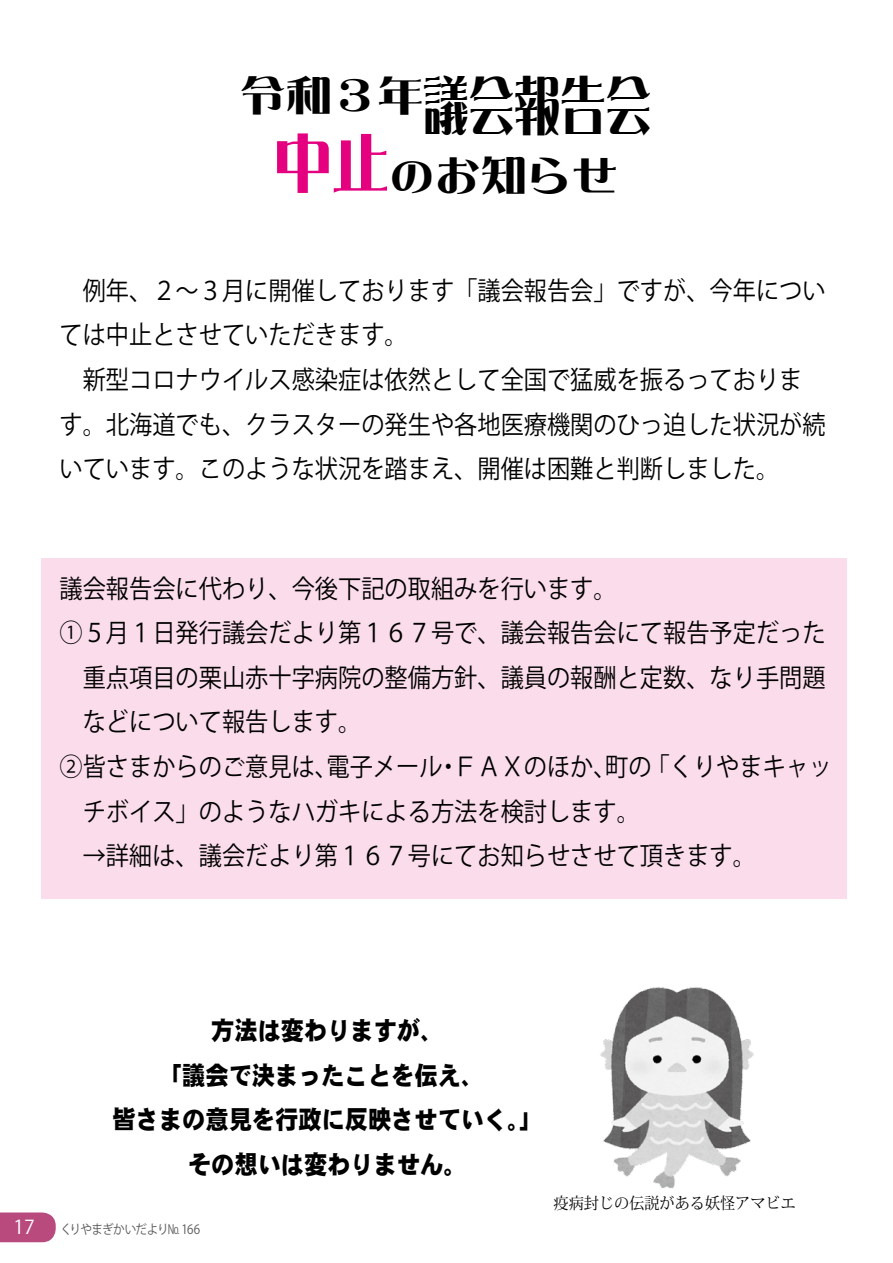
<style>
.page{position:relative;width:893px;height:1263px;background:#fff}
.page>*{position:absolute;margin:0;border:0;box-sizing:border-box;transform-origin:0 0}
.t1{font:64.05px "Roman Mincho EG4 Ultra SJIS";color:#000;scale:.71 1}
.t2{font:41.1px "Roman Mincho EG4 Ultra SJIS";color:#000;scale:1.11 1}
.t3{font:25.5px/44.7px "Koz Go Pro";color:#000;scale:.91 1}
.t4{font:25.5px/44.7px "DF Gothic EB WIN RKSJ H";color:#000;text-align:center;scale:.91 1}
.t5{font:19.2px "Koz Go Pro";color:#fff}
.t6{font:15.9px "Koz Min Pro";color:#000;scale:.95 1}
.t7{font:12.75px "Koz Go Pro";letter-spacing:-.06em;color:#595757;scale:.91 1}
.s1{font-size:64.05px;color:#e4007f}
</style>
<div class="page">
<div style="left:41px;top:558px;width:805px;height:340px;background:#fadcea"></div>
<svg style="left:0;top:1212px;width:56px;height:30px;background:#bd5586"></svg>
<img style="left:600px;top:987px;width:154px;height:202px">
<h1 class="t1" style="left:377px;top:74px;width:388px"><sup>年</sup>議会報告会</h1>
<h2 class="t2" style="left:240px;top:75px;width:125px">令和３</h2>
<h2 class="t2" style="left:274px;top:155px;width:311px"><span class="s1">中止</span>のお知らせ</h2>
<p class="t3" style="left:60px;top:269px;width:843px">　例年、２～３月に開催しております「議会報告会」ですが、今年については中止とさせていただきます。<br>　新型コロナウイルス感染症は依然として全国で猛威を振るっております。北海道でも、クラスターの発生や各地医療機関のひっ迫した状況が続いています。このような状況を踏まえ、開催は困難と判断しました。</p>
<p class="t3" style="left:60px;top:566px;width:614px">議会報告会に代わり、今後下記の取組みを行います。</p>
<p class="t3" style="left:60px;top:611px;width:843px">①５月１日発行議会だより第１６７号で、議会報告会にて報告予定だった</p>
<p class="t3" style="left:60px;top:656px;width:843px">　重点項目の栗山赤十字病院の整備方針、議員の報酬と定数、なり手問題</p>
<p class="t3" style="left:60px;top:700px;width:333px">　などについて報告します。</p>
<p class="t3" style="left:647px;top:745px;width:206px">「くりやまキャッ</p>
<p class="t3" style="left:60px;top:745px;width:767px">②皆さまからのご意見は、<br>　チボイス」のようなハガキによる方法を検討します。<br>　→詳細は、議会だより第１６７号にてお知らせさせて頂きます。</p>
<p class="t3" style="left:454px;top:745px;width:180px">ＦＡＸのほか、</p>
<p class="t3" style="left:327px;top:745px;width:129px">電子メール</p>
<p class="t3" style="left:605px;top:745px;width:53px">町の</p>
<p class="t3" style="left:437px;top:745px;width:27px">・</p>
<p class="t5" style="left:14px;top:1214px;width:23px">17</p>
<p class="t4" style="left:113px;top:1008px;width:473px">方法は変わりますが、<br>「議会で決まったことを伝え、<br>皆さまの意見を行政に反映させていく「。その想いは変わりません。</p>
<p class="t7" style="left:61px;top:1221px;width:155px">くりやまぎかいだよりNo 166</p>
<p class="t6" style="left:553px;top:1192px;width:257px">疫病封じの伝説がある妖怪アマビエ</p>
</div>
